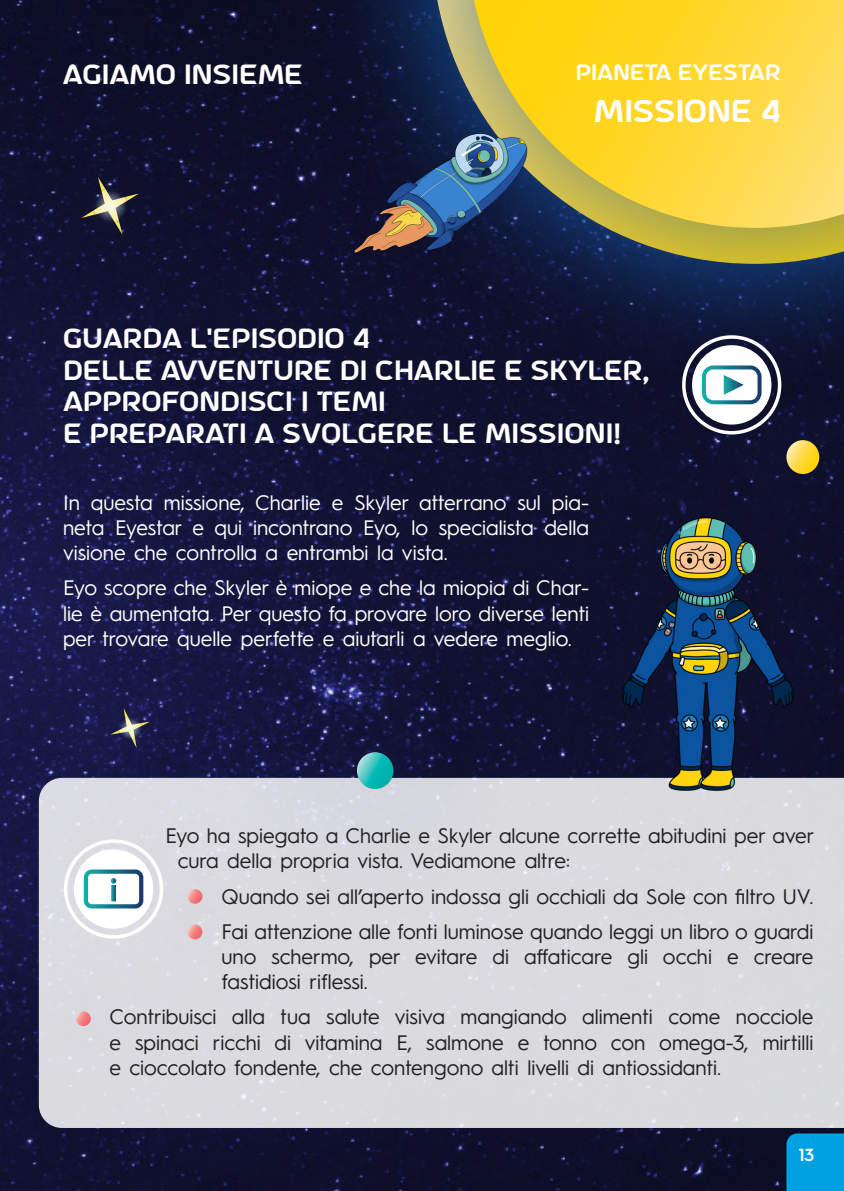
<style>
.page{position:relative;width:844px;height:1191px;background:#fff}
.page>*{position:absolute;margin:0;border:0;box-sizing:border-box;transform-origin:0 0}
.t1{font:29.75px "a Astro Space";color:#fff}
.t2{font:26.25px/31.5px "a Astro Space";color:#fff}
.t3{font:21px/25.2px "Hurme Geometric Sans 1";color:#231f20;text-align:justify}
.t4{font:21px/25.2px "Hurme Geometric Sans 1";color:#fff;text-align:justify}
.t5{font:21px "a Astro Space";color:#fff}
.t6{font:600 17.5px "Hurme Geometric Sans 1";color:#fff}
</style>
<div class="page">
<img style="left:0;top:0;width:843px;height:1191px">
<div style="left:786px;top:1133px;width:57px;height:58px;background:#00a1e3"></div>
<div style="left:296px;top:0;width:547px;height:400px;background:#0f102c"></div>
<div style="left:332px;top:0;width:511px;height:364px;background:#185aaa;opacity:.75"></div>
<svg style="left:474px;top:0;width:369px;height:228px;background:#f2d039"></svg>
<svg style="left:110px;top:708px;width:40px;height:40px;background:#3d3d5b"></svg>
<svg style="left:81px;top:177px;width:58px;height:58px;background:#383946"></svg>
<img style="left:0;top:46px;width:13px;height:418px">
<div style="left:39px;top:778px;width:804px;height:350px;background:#dadadf"></div>
<div style="left:84px;top:785px;width:222px;height:222px;background:#dbdbe1"></div>
<div style="left:84px;top:820px;width:222px;height:223px;background:#dadae0"></div>
<svg style="left:188px;top:924px;width:14px;height:15px"></svg>
<div style="left:0;top:907px;width:195px;height:223px;background:#185aaa;opacity:.75"></div>
<svg style="left:76px;top:1011px;width:15px;height:15px"></svg>
<div style="left:660px;top:315px;width:183px;height:284px;background:#185aaa;opacity:.75"></div>
<svg style="left:786px;top:440px;width:33px;height:20px"></svg>
<img style="left:589px;top:460px;width:241px;height:364px">
<div style="left:231px;top:626px;width:288px;height:289px;background:#185aaa;opacity:.75"></div>
<svg style="left:357px;top:752px;width:36px;height:37px"></svg>
<img style="left:350px;top:118px;width:186px;height:146px">
<div style="left:682px;top:335px;width:99px;height:99px;border:4px solid #fff;border-radius:50%"></div>
<div style="left:691px;top:345px;width:80px;height:79px;background:#fff;border-radius:50%"></div>
<div style="left:701px;top:365px;width:60px;height:39px;border:4px solid #fff;border-radius:9px"></div>
<svg style="left:723px;top:375px;width:20px;height:20px"></svg>
<div style="left:64px;top:839px;width:99px;height:99px;border:4px solid #fff;border-radius:50%"></div>
<div style="left:74px;top:849px;width:79px;height:79px;background:#fff;border-radius:50%"></div>
<div style="left:84px;top:869px;width:59px;height:39px;border:4px solid #fff;border-radius:6px"></div>
<svg style="left:111px;top:878px;width:5px;height:23px"></svg>
<p class="t2" style="left:63px;top:60px;width:241px">AGIAMO INSIEME</p>
<p class="t5" style="left:575px;top:63px;width:207px">PIANETA EYESTAR</p>
<p class="t1" style="left:594px;top:99px;width:188px">MISSIONE 4</p>
<p class="t2" style="left:63px;top:324px;width:587px">GUARDA L'EPISODIO 4<br>DELLE AVVENTURE DI CHARLIE E SKYLER,<br>APPROFONDISCI I TEMI<br>E PREPARATI A SVOLGERE LE MISSIONI!</p>
<p class="t4" style="left:63px;top:488px;width:527px">In questa missione, Charlie e Skyler atterrano sul pia&shy;neta Eyestar e qui incontrano Eyo, lo specialista della visione che controlla a entrambi la vista.</p>
<p class="t4" style="left:63px;top:574px;width:527px">Eyo scopre che Skyler è miope e che la miopia di Char&shy;lie è aumentata. Per questo fa provare loro diverse lenti per trovare quelle perfette e aiutarli a vedere meglio.</p>
<p class="t3" style="left:178px;top:822px;width:638px;text-indent:-12px">Eyo ha spiegato a Charlie e Skyler alcune corrette abitudini per aver cura della propria vista. Vediamone altre:</p>
<p class="t3" style="left:221px;top:882px;width:593px">Quando sei all’aperto indossa gli occhiali da Sole con filtro UV.</p>
<p class="t3" style="left:221px;top:917px;width:593px">Fai attenzione alle fonti luminose quando leggi un libro o guardi uno schermo, per evitare di affaticare gli occhi e creare fastidiosi riflessi.</p>
<p class="t3" style="left:109px;top:1003px;width:705px">Contribuisci alla tua salute visiva mangiando alimenti come nocciole e spinaci ricchi di vitamina E, salmone e tonno con omega-3, mirtilli e cioccolato fondente, che contengono alti livelli di antiossidanti.</p>
<p class="t6" style="left:798px;top:1143px;width:17px">13</p>
</div>
